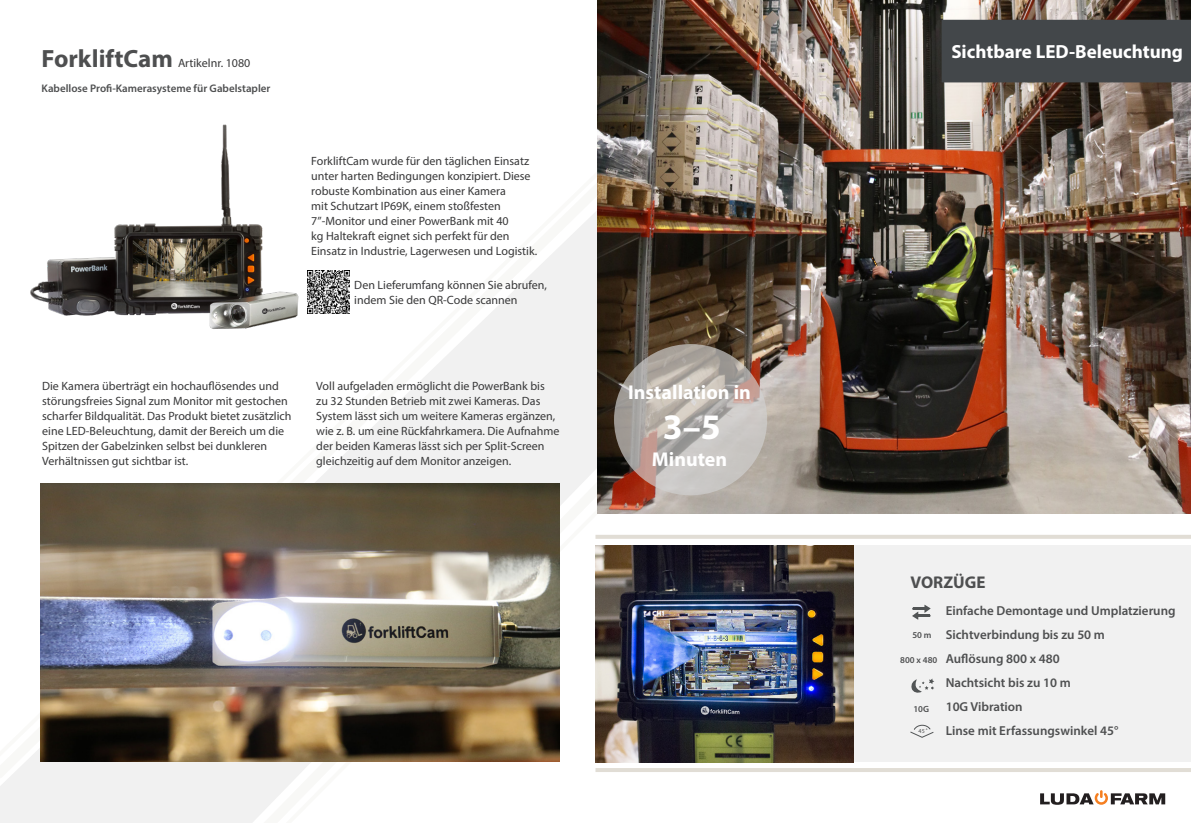
<style>
.page{position:relative;width:1191px;height:823px;background:#fff}
.page>*{position:absolute;margin:0;border:0;box-sizing:border-box;transform-origin:0 0}
.t1{font:700 36px "Myriad Pro";color:#fff}
.t2{font:700 20px "Myriad Pro";color:#fff}
.t3{font:700 19px "Myriad Pro";color:#fff}
.t4{font:700 17px "Myriad Pro";color:#4e4f50}
.t5{font:600 13px "Myriad Pro";color:#4e4f50}
.t6{font:12px/15px "Myriad Pro";color:#383839}
.t7{font:600 11px "Myriad Pro";color:#4e4f50}
.t8{font:600 9px "Myriad Pro";color:#4e4f50}
.t9{font:6px "Myriad Pro";color:#4e4f50}
.s1{font-weight:700;font-size:25px;color:#4e4f50}
</style>
<div class="page">
<svg style="left:0;top:513px;width:673px;height:309px;fill:#f1f1f1"></svg>
<svg style="left:268px;top:779px;width:354px;height:43px"></svg>
<svg style="left:0;top:759px;width:630px;height:20px"></svg>
<svg style="left:0;top:168px;width:631px;height:591px"></svg>
<img style="left:19px;top:124px;width:303px;height:215px">
<img style="left:307px;top:270px;width:42px;height:43px">
<div style="left:831px;top:545px;width:360px;height:216px;background:#f1f1f1"></div>
<svg style="left:1040px;top:790px;width:125px;height:14px"></svg>
<svg style="left:595px;top:767px;width:596px;height:4px;fill:#e2ded6"></svg>
<svg style="left:911px;top:678px;width:23px;height:15px"></svg>
<svg style="left:910px;top:724px;width:24px;height:14px"></svg>
<img style="left:597px;top:0;width:594px;height:513px">
<div style="left:941px;top:20px;width:250px;height:62px;background:#43474a"></div>
<svg style="left:614px;top:344px;width:153px;height:151px;background:#b9b2ad"></svg>
<div style="left:595px;top:524px;width:7px;height:55px;background:#fff"></div>
<img style="left:595px;top:545px;width:258px;height:216px">
<svg style="left:595px;top:534px;width:596px;height:4px;fill:#e1ddd5"></svg>
<svg style="left:912px;top:604px;width:18px;height:15px"></svg>
<img style="left:40px;top:483px;width:519px;height:277px">
<p class="t6" style="left:42px;top:55px;width:210px"><span class="s1">ForkliftCam</span> Artikelnr. 1080</p>
<p class="t7" style="left:42px;top:81px;width:230px">Kabellose Profi-Kamerasysteme für Gabelstapler</p>
<p class="t6" style="left:311px;top:153px;width:227px">ForkliftCam wurde für den täglichen Einsatz unter harten Bedingungen konzipiert. Diese robuste Kombination aus einer Kamera<br>mit Schutzart IP69K, einem stoßfesten 7”-Monitor und einer PowerBank mit 40<br>kg Haltekraft eignet sich perfekt für den Einsatz in Industrie, Lagerwesen und Logistik.</p>
<p class="t6" style="left:354px;top:277px;width:194px">Den Lieferumfang können Sie abrufen,</p>
<p class="t6" style="left:354px;top:292px;width:165px">indem Sie den QR-Code scannen</p>
<p class="t6" style="left:42px;top:378px;width:238px">Die Kamera überträgt ein hochauflösendes und</p>
<p class="t6" style="left:42px;top:393px;width:251px">störungsfreies Signal zum Monitor mit gestochen scharfer Bildqualität. Das Produkt bietet zusätzlich eine LED-Beleuchtung, damit der Bereich um die Spitzen der Gabelzinken selbst bei dunkleren Verhältnissen gut sichtbar ist.</p>
<p class="t6" style="left:316px;top:378px;width:245px">Voll aufgeladen ermöglicht die PowerBank bis zu 32 Stunden Betrieb mit zwei Kameras. Das System lässt sich um weitere Kameras ergänzen, wie z. B. um eine Rückfahrkamera. Die Aufnahme der beiden Kameras lässt sich per Split-Screen gleichzeitig auf dem Monitor anzeigen.</p>
<p class="t2" style="left:628px;top:378px;width:124px">Installation in</p>
<p class="t1" style="left:662px;top:403px;width:59px">3–5</p>
<p class="t2" style="left:652px;top:446px;width:77px">Minuten</p>
<p class="t3" style="left:951px;top:39px;width:233px">Sichtbare LED-Beleuchtung</p>
<p class="t4" style="left:910px;top:570px;width:77px">VORZÜGE</p>
<p class="t5" style="left:945px;top:602px;width:231px">Einfache Demontage und Umplatzierung</p>
<p class="t5" style="left:945px;top:626px;width:161px">Sichtverbindung bis zu 50 m</p>
<p class="t5" style="left:945px;top:650px;width:116px">Auflösung 800 x 480</p>
<p class="t5" style="left:945px;top:674px;width:127px">Nachtsicht bis zu 10 m</p>
<p class="t5" style="left:945px;top:698px;width:78px">10G Vibration</p>
<p class="t5" style="left:945px;top:722px;width:174px">Linse mit Erfassungswinkel 45°</p>
<p class="t8" style="left:912px;top:629px;width:21px">50 m</p>
<p class="t8" style="left:900px;top:653px;width:39px">800 x 480</p>
<p class="t8" style="left:913px;top:702px;width:17px">10G</p>
<p class="t9" style="left:918px;top:727px;width:8px">45</p>
</div>
